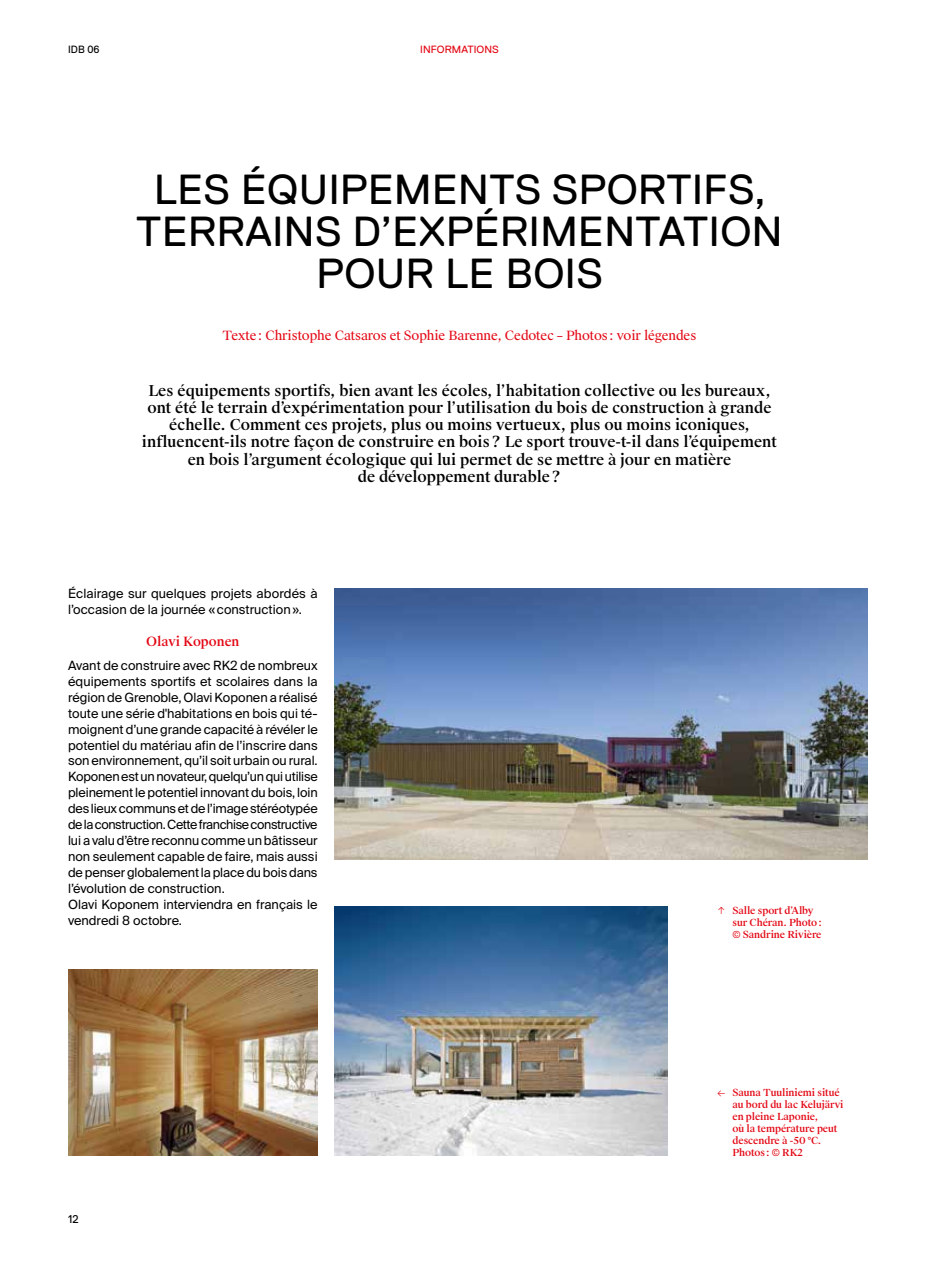
<style>
.page{position:relative;width:936px;height:1263px;background:#fff}
.page>*{position:absolute;margin:0;border:0;box-sizing:border-box;transform-origin:0 0}
.t1{font:42px/42px "Replica Pro";letter-spacing:.01em;color:#000;text-align:center}
.t2{font:500 15px/17.2px "Suisse Works";color:#000;text-align:center}
.t3{font:12.75px/15.9px "Suisse Intl";letter-spacing:-.005em;color:#000}
.t4{font:12.75px "Suisse Works";letter-spacing:-.01em;color:#e30613}
.t5{font:500 12.75px "Suisse Works";color:#e30613}
.t6{font:11.25px "Replica Pro";color:#000}
.t7{font:10.5px "Replica Pro";letter-spacing:.01em;color:#e30613}
.t8{font:10.5px "Replica Pro";color:#000}
.t9{font:500 9.75px/12px "Suisse Works";letter-spacing:-.01em;color:#e30613}
.s1{font-weight:400}
</style>
<div class="page">
<img style="left:334px;top:906px;width:334px;height:250px">
<img style="left:68px;top:969px;width:249px;height:187px">
<img style="left:334px;top:588px;width:533px;height:272px">
<p class="t8" style="left:68px;top:44px;width:33px">IDB 06</p>
<p class="t7" style="left:420px;top:44px;width:80px">INFORMATIONS</p>
<h1 class="t1" style="left:136px;top:169px;width:647px">LES ÉQUIPEMENTS SPORTIFS,<br>TERRAINS D’EXPÉRIMENTATION<br>POUR LE BOIS</h1>
<p class="t4" style="left:223px;top:328px;width:475px">Texte: Christophe Catsaros et Sophie Barenne, Cedotec – Photos: voir légendes</p>
<p class="t2" style="left:142px;top:382px;width:636px">Les équipements sportifs, bien avant les écoles, l’habitation collective ou les bureaux, ont été le terrain d’expérimentation pour l’utilisation du bois de construction à grande échelle. Comment ces projets, plus ou moins vertueux, plus ou moins iconiques, influencent-ils notre façon de construire en bois? Le sport trouve-t-il dans l’équipement en bois l’argument écologique qui lui permet de se mettre à jour en matière<br>de développement durable?</p>
<p class="t3" style="left:68px;top:586px;width:251px">Éclairage sur quelques projets abordés à l’occasion de la journée «construction».</p>
<p class="t5" style="left:146px;top:633px;width:95px">Olavi Koponen</p>
<p class="t3" style="left:68px;top:658px;width:251px">Avant de construire avec RK2 de nombreux équipements sportifs et scolaires dans la région de Grenoble, Olavi Koponen a réalisé toute une série d'habitations en bois qui té&shy;moignent d’une grande capacité à révéler le potentiel du matériau afin de l’inscrire dans son environnement, qu’il soit urbain ou rural.<br>Koponen est un novateur, quelqu’un qui utilise pleinement le potentiel innovant du bois, loin des lieux communs et de l’image stéréotypée de la construction. Cette franchise constructive lui a valu d’être reconnu comme un bâtisseur non seulement capable de faire, mais aussi de penser globalement la place du bois dans l’évolution de construction.<br>Olavi Koponem interviendra en français le vendredi 8 octobre.</p>
<p class="t6" style="left:68px;top:1212px;width:12px">12</p>
<p class="t9" style="left:732px;top:905px;width:91px;text-indent:-15px"><span class="s1">↑</span> Salle sport d’Alby sur Chéran. Photo: © Sandrine Rivière</p>
<p class="t9" style="left:732px;top:1087px;width:113px;text-indent:-15px"><span class="s1">←</span> Sauna Tuuliniemi situé au bord du lac Kelujärvi en pleine Laponie,<br>où la température peut descendre à -50 °C.<br>Photos: © RK2</p>
</div>
